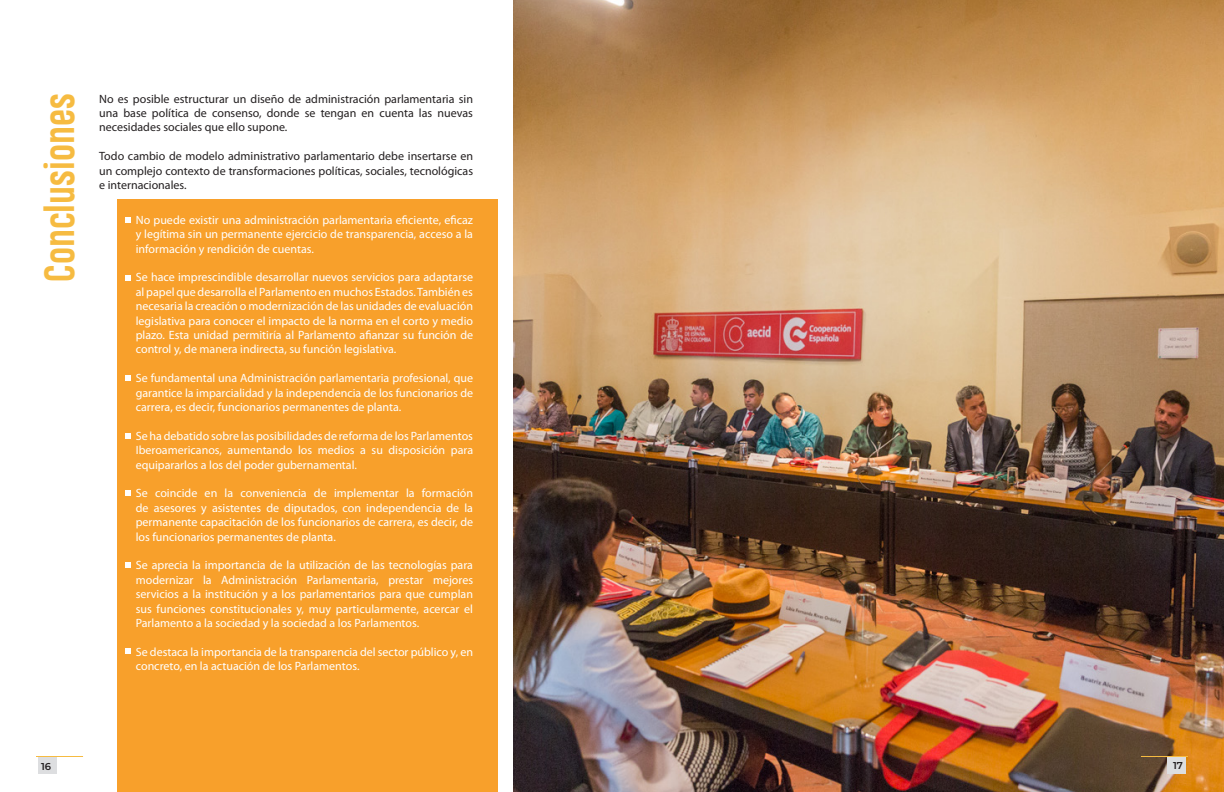
<style>
.page{position:relative;width:1224px;height:792px;background:#fff}
.page>*{position:absolute;margin:0;border:0;box-sizing:border-box;transform-origin:0 0}
.t1{font:700 40px "Heading Pro Trial";color:#f6bb41}
.t2{font:12px/14.4px "Myriad Pro";color:#fff;text-align:justify}
.t3{font:12px/14.4px "Myriad Pro";color:#231f20;text-align:justify}
.t4{font:600 10px "Montserrat";color:#231f20}
</style>
<div class="page">
<div style="left:38px;top:756px;width:19px;height:18px;background:#dddee0"></div>
<hr style="left:36px;top:756px;width:47px;height:1px;background:#f6bb41">
<div style="left:118px;top:200px;width:380px;height:592px;background:#f8a02b"></div>
<img style="left:513px;top:0;width:711px;height:792px">
<svg style="left:126px;top:217px;width:5px;height:6px"></svg>
<svg style="left:126px;top:275px;width:5px;height:5px"></svg>
<svg style="left:126px;top:375px;width:5px;height:6px"></svg>
<svg style="left:126px;top:434px;width:5px;height:5px"></svg>
<svg style="left:126px;top:491px;width:5px;height:5px"></svg>
<svg style="left:126px;top:563px;width:5px;height:5px"></svg>
<svg style="left:126px;top:648px;width:5px;height:6px"></svg>
<div style="left:1167px;top:756px;width:19px;height:18px;background:#dddee0"></div>
<hr style="left:1141px;top:756px;width:47px;height:1px;background:#f6bb41">
<p class="t1" style="left:35px;top:282px;width:190px;rotate:-90deg">Conclusiones</p>
<p class="t3" style="left:99px;top:91px;width:375px">No es posible estructurar un diseño de administración parlamentaria sin una base política de consenso, donde se tengan en cuenta las nuevas necesidades sociales que ello supone.</p>
<p class="t3" style="left:99px;top:149px;width:375px">Todo cambio de modelo administrativo parlamentario debe insertarse en un complejo contexto de transformaciones políticas, sociales, tecnológicas e internacionales.</p>
<p class="t2" style="left:136px;top:212px;width:339px">No puede existir una administración parlamentaria eficiente, eficaz y legítima sin un permanente ejercicio de transparencia, acceso a la información y rendición de cuentas.</p>
<p class="t2" style="left:136px;top:270px;width:339px">Se hace imprescindible desarrollar nuevos servicios para adaptarse al papel que desarrolla el Parlamento en muchos Estados. También es necesaria la creación o modernización de las unidades de evaluación legislativa para conocer el impacto de la norma en el corto y medio plazo. Esta unidad permitiría al Parlamento afianzar su función de control y, de manera indirecta, su función legislativa.</p>
<p class="t2" style="left:136px;top:371px;width:339px">Se fundamental una Administración parlamentaria profesional, que garantice la imparcialidad y la independencia de los funcionarios de carrera, es decir, funcionarios permanentes de planta.</p>
<p class="t2" style="left:136px;top:428px;width:339px">Se ha debatido sobre las posibilidades de reforma de los Parlamentos Iberoamericanos, aumentando los medios a su disposición para equipararlos a los del poder gubernamental.</p>
<p class="t2" style="left:136px;top:486px;width:339px">Se coincide en la conveniencia de implementar la formación de asesores y asistentes de diputados, con independencia de la permanente capacitación de los funcionarios de carrera, es decir, de los funcionarios permanentes de planta.</p>
<p class="t2" style="left:136px;top:558px;width:339px">Se aprecia la importancia de la utilización de las tecnologías para modernizar la Administración Parlamentaria, prestar mejores servicios a la institución y a los parlamentarios para que cumplan sus funciones constitucionales y, muy particularmente, acercar el Parlamento a la sociedad y la sociedad a los Parlamentos.</p>
<p class="t2" style="left:136px;top:644px;width:339px">Se destaca la importancia de la transparencia del sector público y, en concreto, en la actuación de los Parlamentos.</p>
<p class="t4" style="left:41px;top:759px;width:12px">16</p>
<p class="t4" style="left:1173px;top:759px;width:11px">17</p>
</div>
